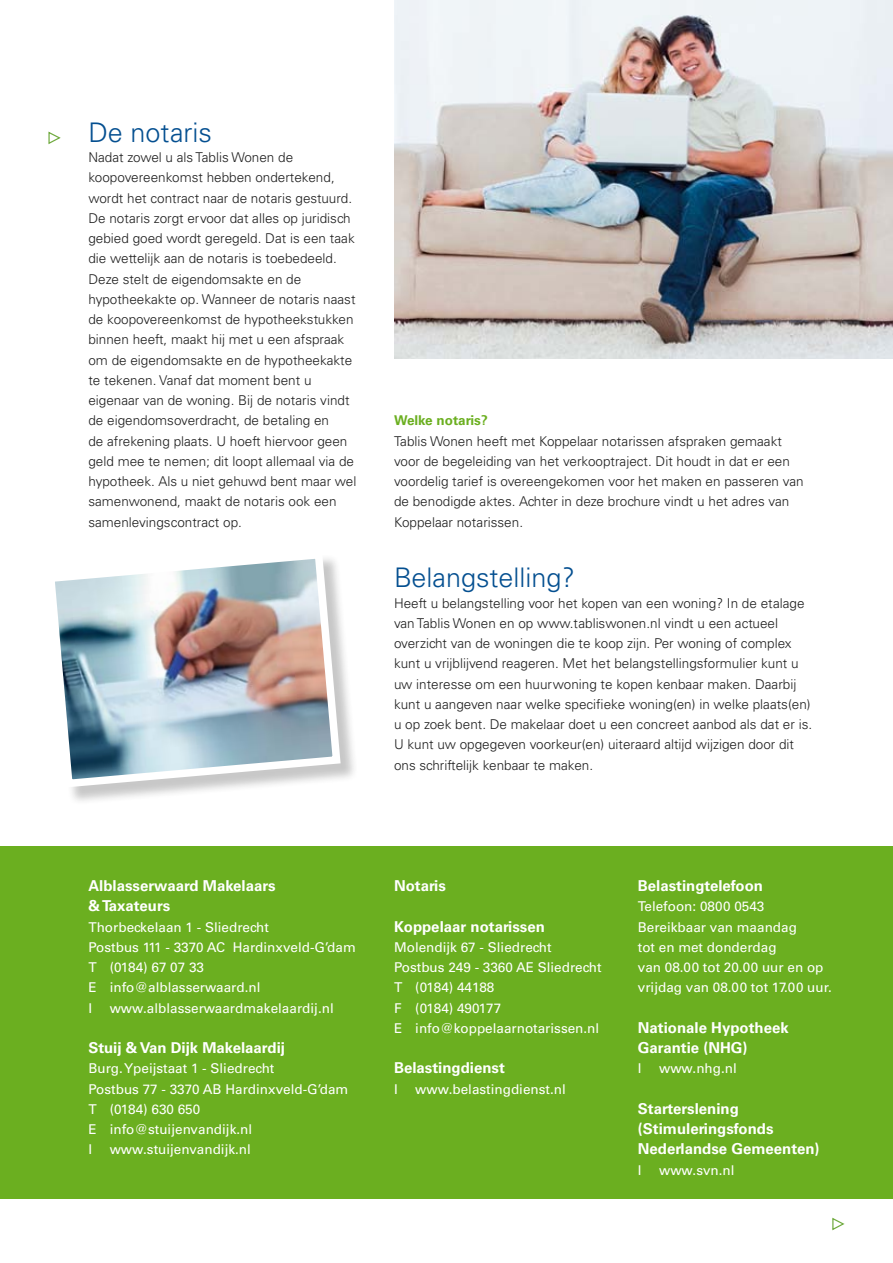
<style>
.page{position:relative;width:893px;height:1263px;background:#fff}
.page>*{position:absolute;margin:0;border:0;box-sizing:border-box;transform-origin:0 0}
.t1{font:300 27px "Univers";color:#044f90}
.t2{font:700 15px/20.2px "Univers";color:#fff}
.t3{font:300 13.5px/20.2px "Univers";color:#1e1e1e}
.t4{font:13.5px/20.2px "Univers";color:#fff}
.t5{font:700 13.5px "Univers";color:#6baf20}
</style>
<div class="page">
<div style="left:0;top:846px;width:893px;height:353px;background:#6baf20"></div>
<div style="left:50px;top:553px;width:309px;height:253px;background:#1e1e1e;opacity:.25"></div>
<img style="left:50px;top:553px;width:295px;height:238px">
<img style="left:394px;top:0;width:499px;height:358px">
<svg style="left:48px;top:131px;width:13px;height:14px"></svg>
<svg style="left:832px;top:1217px;width:13px;height:14px"></svg>
<h1 class="t1" style="left:88px;top:116px;width:125px">De notaris</h1>
<p class="t3" style="left:88px;top:147px;width:269px">Nadat zowel u als Tablis Wonen de koopovereenkomst hebben ondertekend, wordt het contract naar de notaris gestuurd.<br>De notaris zorgt ervoor dat alles op juridisch gebied goed wordt geregeld. Dat is een taak die wettelijk aan de notaris is toebedeeld.<br>Deze stelt de eigendomsakte en de hypotheekakte op. Wanneer de notaris naast de koopovereenkomst de hypotheekstukken binnen heeft, maakt hij met u een afspraak om de eigendomsakte en de hypotheekakte te tekenen. Vanaf dat moment bent u eigenaar van de woning. Bij de notaris vindt de eigendomsoverdracht, de betaling en<br>de afrekening plaats. U hoeft hiervoor geen geld mee te nemen; dit loopt allemaal via de hypotheek. Als u niet gehuwd bent maar wel samenwonend, maakt de notaris ook een samenlevingscontract op.</p>
<p class="t5" style="left:394px;top:413px;width:95px">Welke notaris?</p>
<p class="t3" style="left:394px;top:431px;width:411px">Tablis Wonen heeft met Koppelaar notarissen afspraken gemaakt voor de begeleiding van het verkooptraject. Dit houdt in dat er een voordelig tarief is overeengekomen voor het maken en passeren van de benodigde aktes. Achter in deze brochure vindt u het adres van Koppelaar notarissen.</p>
<h1 class="t1" style="left:394px;top:561px;width:183px">Belangstelling?</h1>
<p class="t3" style="left:394px;top:593px;width:420px">Heeft u belangstelling voor het kopen van een woning? In de etalage van Tablis Wonen en op www.tabliswonen.nl vindt u een actueel overzicht van de woningen die te koop zijn. Per woning of complex kunt u vrijblijvend reageren. Met het belangstellingsformulier kunt u uw interesse om een huurwoning te kopen kenbaar maken. Daarbij kunt u aangeven naar welke specifieke woning(en) in welke plaats(en) u op zoek bent. De makelaar doet u een concreet aanbod als dat er is.<br>U kunt uw opgegeven voorkeur(en) uiteraard altijd wijzigen door dit ons schriftelijk kenbaar te maken.</p>
<p class="t2" style="left:88px;top:876px;width:189px">Alblasserwaard Makelaars &amp; Taxateurs</p>
<p class="t4" style="left:88px;top:917px;width:269px">Thorbeckelaan 1 - Sliedrecht<br>Postbus 111 - 3370 AC Hardinxveld-G’dam<br>T (0184) 67 07 33<br>E info@alblasserwaard.nl<br>I</p>
<p class="t4" style="left:110px;top:998px;width:226px">www.alblasserwaardmakelaardij.nl</p>
<p class="t2" style="left:88px;top:1038px;width:198px">Stuij &amp; Van Dijk Makelaardij</p>
<p class="t4" style="left:88px;top:1058px;width:261px">Burg. Ypeijstaat 1 - Sliedrecht<br>Postbus 77 - 3370 AB Hardinxveld-G’dam<br>T (0184) 630 650<br>E info@stuijenvandijk.nl<br>I</p>
<p class="t4" style="left:110px;top:1139px;width:143px">www.stuijenvandijk.nl</p>
<p class="t2" style="left:394px;top:876px;width:53px">Notaris</p>
<p class="t2" style="left:394px;top:916px;width:152px">Koppelaar notarissen</p>
<p class="t4" style="left:394px;top:937px;width:209px">Molendijk 67 - Sliedrecht<br>Postbus 249 - 3360 AE Sliedrecht<br>T (0184) 44188<br>F (0184) 490177<br>E info@koppelaarnotarissen.nl</p>
<p class="t2" style="left:394px;top:1058px;width:112px">Belastingdienst</p>
<p class="t4" style="left:394px;top:1079px;width:5px">I</p>
<p class="t4" style="left:415px;top:1079px;width:152px">www.belastingdienst.nl</p>
<p class="t2" style="left:638px;top:876px;width:127px">Belastingtelefoon</p>
<p class="t4" style="left:638px;top:896px;width:196px">Telefoon: 0800 0543<br>Bereikbaar van maandag<br>tot en met donderdag<br>van 08.00 tot 20.00 uur en op vrijdag van 08.00 tot 17.00 uur.</p>
<p class="t2" style="left:638px;top:1017px;width:152px">Nationale Hypotheek<br>Garantie (NHG)</p>
<p class="t4" style="left:638px;top:1058px;width:5px">I</p>
<p class="t4" style="left:659px;top:1058px;width:79px">www.nhg.nl</p>
<p class="t2" style="left:638px;top:1098px;width:183px">Starterslening (Stimuleringsfonds<br>Nederlandse Gemeenten)</p>
<p class="t4" style="left:638px;top:1160px;width:5px">I</p>
<p class="t4" style="left:659px;top:1160px;width:77px">www.svn.nl</p>
</div>
